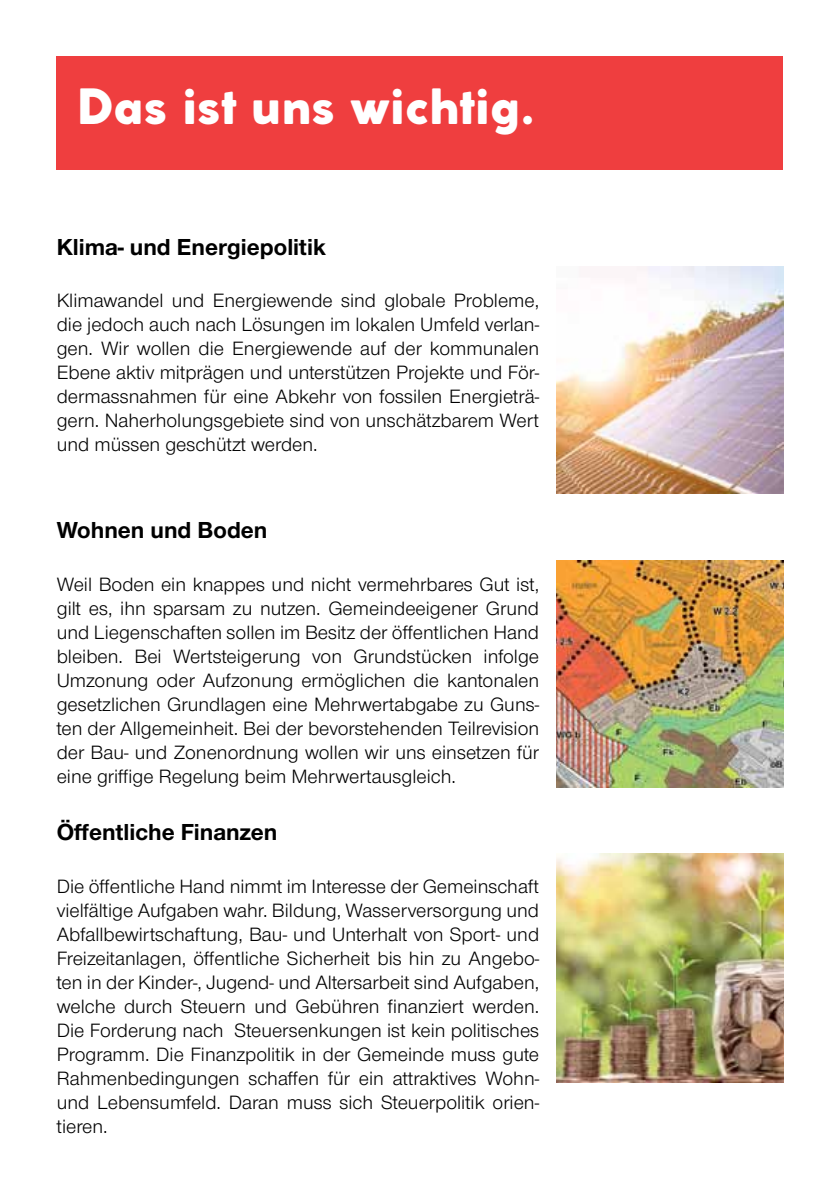
<style>
.page{position:relative;width:840px;height:1191px;background:#fff}
.page>*{position:absolute;margin:0;border:0;box-sizing:border-box;transform-origin:0 0}
.t1{font:800 48px "Coco Gothic";color:#fff}
.t2{font:700 24px "Nimbus San Nov";color:#000}
.t3{font:20px/24px "Nimbus San Nov";color:#000;text-align:justify}
</style>
<div class="page">
<div style="left:57px;top:57px;width:725px;height:113px;background:#ef3e3f"></div>
<img style="left:556px;top:560px;width:226px;height:227px">
<img style="left:556px;top:267px;width:226px;height:226px">
<img style="left:556px;top:853px;width:226px;height:229px">
<h1 class="t1" style="left:77px;top:70px;width:460px">Das ist uns wichtig.</h1>
<p class="t2" style="left:57px;top:232px;width:270px">Klima- und Energiepolitik</p>
<p class="t3" style="left:57px;top:289px;width:483px">Klimawandel und Energiewende sind globale Probleme, die jedoch auch nach Lösungen im lokalen Umfeld verlan&shy;gen. Wir wollen die Energiewende auf der kommunalen Ebene aktiv mitprägen und unterstützen Projekte und För&shy;dermassnahmen für eine Abkehr von fossilen Energieträ&shy;gern. Naherholungsgebiete sind von unschätzbarem Wert und müssen geschützt werden.</p>
<p class="t2" style="left:57px;top:515px;width:212px">Wohnen und Boden</p>
<p class="t3" style="left:57px;top:572px;width:483px">Weil Boden ein knappes und nicht vermehrbares Gut ist, gilt es, ihn sparsam zu nutzen. Gemeindeeigener Grund und Liegenschaften sollen im Besitz der öffentlichen Hand bleiben. Bei Wertsteigerung von Grundstücken infolge Umzonung oder Aufzonung ermöglichen die kantonalen gesetzlichen Grundlagen eine Mehrwertabgabe zu Guns&shy;ten der Allgemeinheit. Bei der bevorstehenden Teilrevision der Bau- und Zonenordnung wollen wir uns einsetzen für eine griffige Regelung beim Mehrwertausgleich.</p>
<p class="t2" style="left:57px;top:818px;width:222px">Öffentliche Finanzen</p>
<p class="t3" style="left:57px;top:874px;width:483px">Die öffentliche Hand nimmt im Interesse der Gemeinschaft vielfältige Aufgaben wahr. Bildung, Wasserversorgung und Abfallbewirtschaftung, Bau- und Unterhalt von Sport- und Freizeitanlagen, öffentliche Sicherheit bis hin zu Angebo&shy;ten in der Kinder-, Jugend- und Altersarbeit sind Aufgaben, welche durch Steuern und Gebühren finanziert werden.<br>Die Forderung nach Steuersenkungen ist kein politisches Programm. Die Finanzpolitik in der Gemeinde muss gute Rahmenbedingungen schaffen für ein attraktives Wohn&shy;und Lebensumfeld. Daran muss sich Steuerpolitik orien&shy;tieren.</p>
</div>
